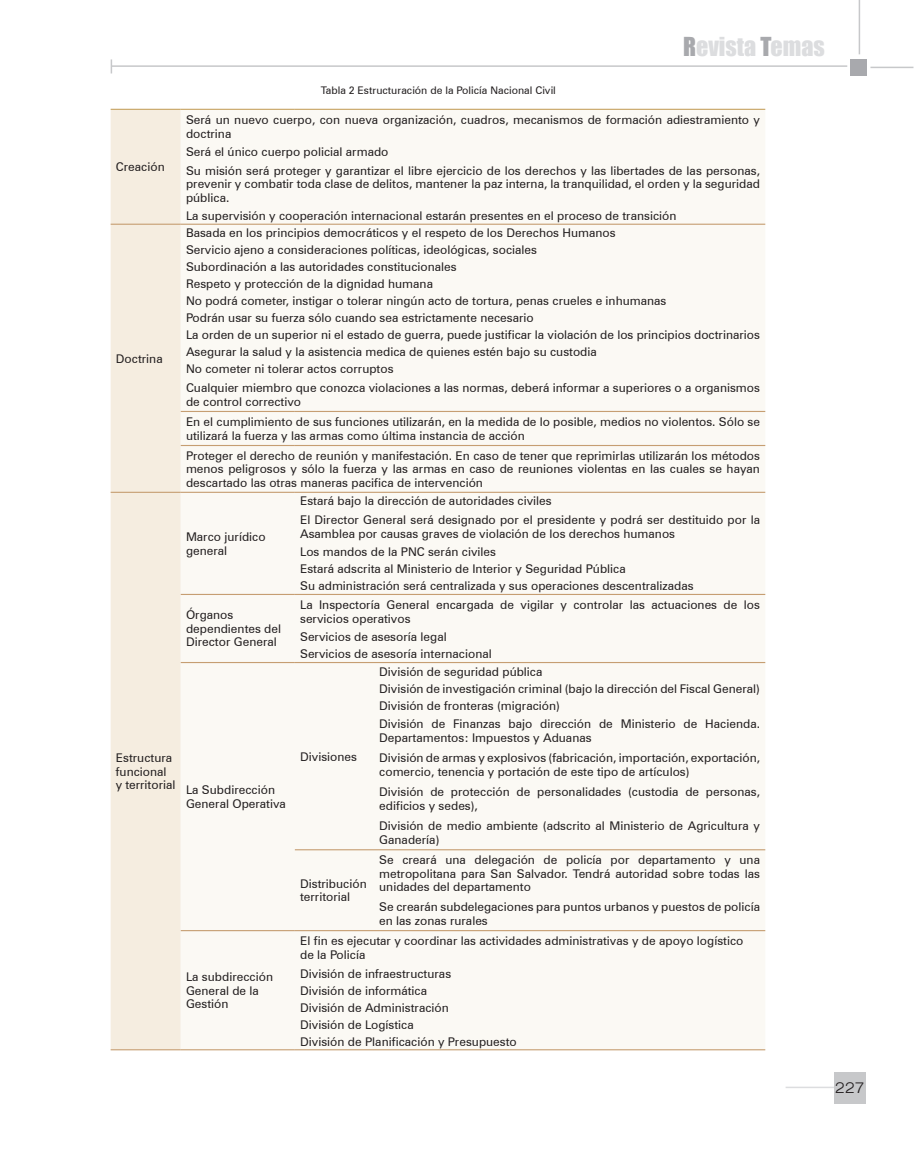
<style>
.page{position:relative;width:915px;height:1149px;background:#fff}
.page>*{position:absolute;margin:0;border:0;box-sizing:border-box;transform-origin:0 0}
.t1{font:24px "Impact";color:#dcdddf}
.t2{font:300 expanded 15px "Swiss 721 BT";color:#231f20}
.t3{font:12px/13.5px "Zurich BT";color:#231f20}
.t4{font:10.5px "Zurich BT";color:#231f20}
.s1{color:#a8a9ad}
</style>
<div class="page">
<hr style="left:785px;top:1086px;width:67px;height:1px;background:#dcdddf">
<div style="left:833px;top:1071px;width:32px;height:32px;background:#c7c8ca"></div>
<hr style="left:112px;top:65px;width:735px;height:2px;background:#c7c8ca">
<hr style="left:870px;top:67px;width:43px;height:1px;background:#c7c8ca">
<div style="left:849px;top:59px;width:17px;height:17px;background:#a8a9ad"></div>
<hr style="left:858px;top:0;width:1px;height:54px;background:#c7c8ca">
<svg style="left:111px;top:59px;width:1px;height:14px"></svg>
<div style="left:111px;top:110px;width:70px;height:938px;background:#f5ede0"></div>
<div style="left:181px;top:110px;width:584px;height:938px;background:#fbf9f4"></div>
<hr style="left:111px;top:223px;width:70px;height:2px;background:#c69e72">
<hr style="left:181px;top:223px;width:114px;height:2px;background:#c69e72">
<hr style="left:295px;top:223px;width:79px;height:2px;background:#c69e72">
<hr style="left:374px;top:223px;width:391px;height:2px;background:#c69e72">
<hr style="left:181px;top:411px;width:114px;height:1px;background:#c69e72">
<hr style="left:295px;top:411px;width:79px;height:1px;background:#c69e72">
<hr style="left:374px;top:411px;width:391px;height:1px;background:#c69e72">
<hr style="left:181px;top:445px;width:114px;height:1px;background:#c69e72">
<hr style="left:295px;top:445px;width:79px;height:1px;background:#c69e72">
<hr style="left:374px;top:445px;width:391px;height:1px;background:#c69e72">
<hr style="left:111px;top:491px;width:70px;height:1px;background:#c69e72">
<hr style="left:181px;top:491px;width:114px;height:1px;background:#c69e72">
<hr style="left:295px;top:491px;width:79px;height:1px;background:#c69e72">
<hr style="left:374px;top:491px;width:391px;height:1px;background:#c69e72">
<hr style="left:181px;top:593px;width:114px;height:2px;background:#c69e72">
<hr style="left:295px;top:593px;width:79px;height:2px;background:#c69e72">
<hr style="left:374px;top:593px;width:391px;height:2px;background:#c69e72">
<hr style="left:181px;top:661px;width:114px;height:2px;background:#c69e72">
<hr style="left:295px;top:661px;width:79px;height:2px;background:#c69e72">
<hr style="left:374px;top:661px;width:391px;height:2px;background:#c69e72">
<hr style="left:295px;top:849px;width:79px;height:1px;background:#c69e72">
<hr style="left:374px;top:849px;width:391px;height:1px;background:#c69e72">
<hr style="left:181px;top:929px;width:114px;height:1px;background:#c69e72">
<hr style="left:295px;top:929px;width:79px;height:1px;background:#c69e72">
<hr style="left:374px;top:929px;width:391px;height:1px;background:#c69e72">
<hr style="left:111px;top:1048px;width:70px;height:1px;background:#c69e72">
<hr style="left:181px;top:1048px;width:114px;height:1px;background:#c69e72">
<hr style="left:295px;top:1048px;width:79px;height:1px;background:#c69e72">
<hr style="left:374px;top:1048px;width:391px;height:1px;background:#c69e72">
<hr style="left:111px;top:109px;width:70px;height:1px;background:#c7a361">
<hr style="left:181px;top:109px;width:114px;height:1px;background:#c7a361">
<hr style="left:295px;top:109px;width:79px;height:1px;background:#c7a361">
<hr style="left:374px;top:109px;width:391px;height:1px;background:#c7a361">
<h1 class="t1" style="left:683px;top:28px;width:143px"><span class="s1">R</span>evista <span class="s1">T</span>emas</h1>
<p class="t3" style="left:116px;top:160px;width:50px">Creación</p>
<p class="t3" style="left:116px;top:351px;width:48px">Doctrina</p>
<p class="t3" style="left:116px;top:750px;width:61px">Estructura funcional y territorial</p>
<p class="t4" style="left:320px;top:83px;width:236px">Tabla 2 Estructuración de la Policía Nacional Civil</p>
<p class="t3" style="left:186px;top:112px;width:575px">Será un nuevo cuerpo, con nueva organización, cuadros, mecanismos de formación adiestramiento y doctrina</p>
<p class="t3" style="left:186px;top:142px;width:575px;line-height:18.5px">Será el único cuerpo policial armado<br>Su misión será proteger y garantizar el libre ejercicio de los derechos y las libertades de las personas,</p>
<p class="t3" style="left:186px;top:177px;width:575px">prevenir y combatir toda clase de delitos, mantener la paz interna, la tranquilidad, el orden y la seguridad pública.</p>
<p class="t3" style="left:186px;top:208px;width:492px">La supervisión y cooperación internacional estarán presentes en el proceso de transición</p>
<p class="t3" style="left:186px;top:224px;width:575px;line-height:17px">Basada en los principios democráticos y el respeto de los Derechos Humanos<br>Servicio ajeno a consideraciones políticas, ideológicas, sociales<br>Subordinación a las autoridades constitucionales<br>Respeto y protección de la dignidad humana<br>No podrá cometer, instigar o tolerar ningún acto de tortura, penas crueles e inhumanas<br>Podrán usar su fuerza sólo cuando sea estrictamente necesario<br>La orden de un superior ni el estado de guerra, puede justificar la violación de los principios doctrinarios Asegurar la salud y la asistencia medica de quienes estén bajo su custodia<br>No cometer ni tolerar actos corruptos</p>
<p class="t3" style="left:186px;top:380px;width:575px">Cualquier miembro que conozca violaciones a las normas, deberá informar a superiores o a organismos de control correctivo</p>
<p class="t3" style="left:186px;top:414px;width:575px">En el cumplimiento de sus funciones utilizarán, en la medida de lo posible, medios no violentos. Sólo se utilizará la fuerza y las armas como última instancia de acción</p>
<p class="t3" style="left:186px;top:448px;width:575px;text-align:justify">Proteger el derecho de reunión y manifestación. En caso de tener que reprimirlas utilizarán los métodos menos peligrosos y sólo la fuerza y las armas en caso de reuniones violentas en las cuales se hayan descartado las otras maneras pacifica de intervención</p>
<p class="t3" style="left:186px;top:529px;width:81px">Marco jurídico general</p>
<p class="t3" style="left:300px;top:491px;width:461px;line-height:18.8px">Estará bajo la dirección de autoridades civiles<br>El Director General será designado por el presidente y podrá ser destituido por la</p>
<p class="t3" style="left:300px;top:523px;width:376px;line-height:18.8px">Asamblea por causas graves de violación de los derechos humanos<br>Los mandos de la PNC serán civiles</p>
<p class="t3" style="left:300px;top:560px;width:395px;line-height:17px">Estará adscrita al Ministerio de Interior y Seguridad Pública<br>Su administración será centralizada y sus operaciones descentralizadas</p>
<p class="t3" style="left:186px;top:607px;width:97px">Órganos dependientes del<br>Director General</p>
<p class="t3" style="left:300px;top:597px;width:461px">La Inspectoría General encargada de vigilar y controlar las actuaciones de los servicios operativos</p>
<p class="t3" style="left:300px;top:628px;width:193px;line-height:17px">Servicios de asesoría legal<br>Servicios de asesoría internacional</p>
<p class="t3" style="left:186px;top:782px;width:101px">La Subdirección<br>General Operativa</p>
<p class="t3" style="left:186px;top:969px;width:89px">La subdirección<br>General de la<br>Gestión</p>
<p class="t3" style="left:300px;top:748px;width:58px">Divisiones</p>
<p class="t3" style="left:300px;top:876px;width:68px">Distribución territorial</p>
<p class="t3" style="left:379px;top:662px;width:382px;line-height:17px">División de seguridad pública<br>División de investigación criminal (bajo la dirección del Fiscal General)<br>División de fronteras (migración)</p>
<p class="t3" style="left:379px;top:716px;width:382px">División de Finanzas bajo dirección de Ministerio de Hacienda.<br>Departamentos: Impuestos y Aduanas</p>
<p class="t3" style="left:379px;top:750px;width:382px">División de armas y explosivos (fabricación, importación, exportación, comercio, tenencia y portación de este tipo de artículos)</p>
<p class="t3" style="left:379px;top:784px;width:382px">División de protección de personalidades (custodia de personas, edificios y sedes),</p>
<p class="t3" style="left:379px;top:818px;width:382px">División de medio ambiente (adscrito al Ministerio de Agricultura y<br>Ganadería)</p>
<p class="t3" style="left:379px;top:852px;width:382px;text-align:justify">Se creará una delegación de policía por departamento y una metropolitana para San Salvador. Tendrá autoridad sobre todas las unidades del departamento</p>
<p class="t3" style="left:379px;top:899px;width:382px">Se crearán subdelegaciones para puntos urbanos y puestos de policía en las zonas rurales</p>
<p class="t3" style="left:300px;top:933px;width:444px">El fin es ejecutar y coordinar las actividades administrativas y de apoyo logístico de la Policía</p>
<p class="t3" style="left:300px;top:964px;width:218px;line-height:17px">División de infraestructuras<br>División de informática<br>División de Administración<br>División de Logística<br>División de Planificación y Presupuesto</p>
<p class="t2" style="left:835px;top:1078px;width:31px">227</p>
</div>
